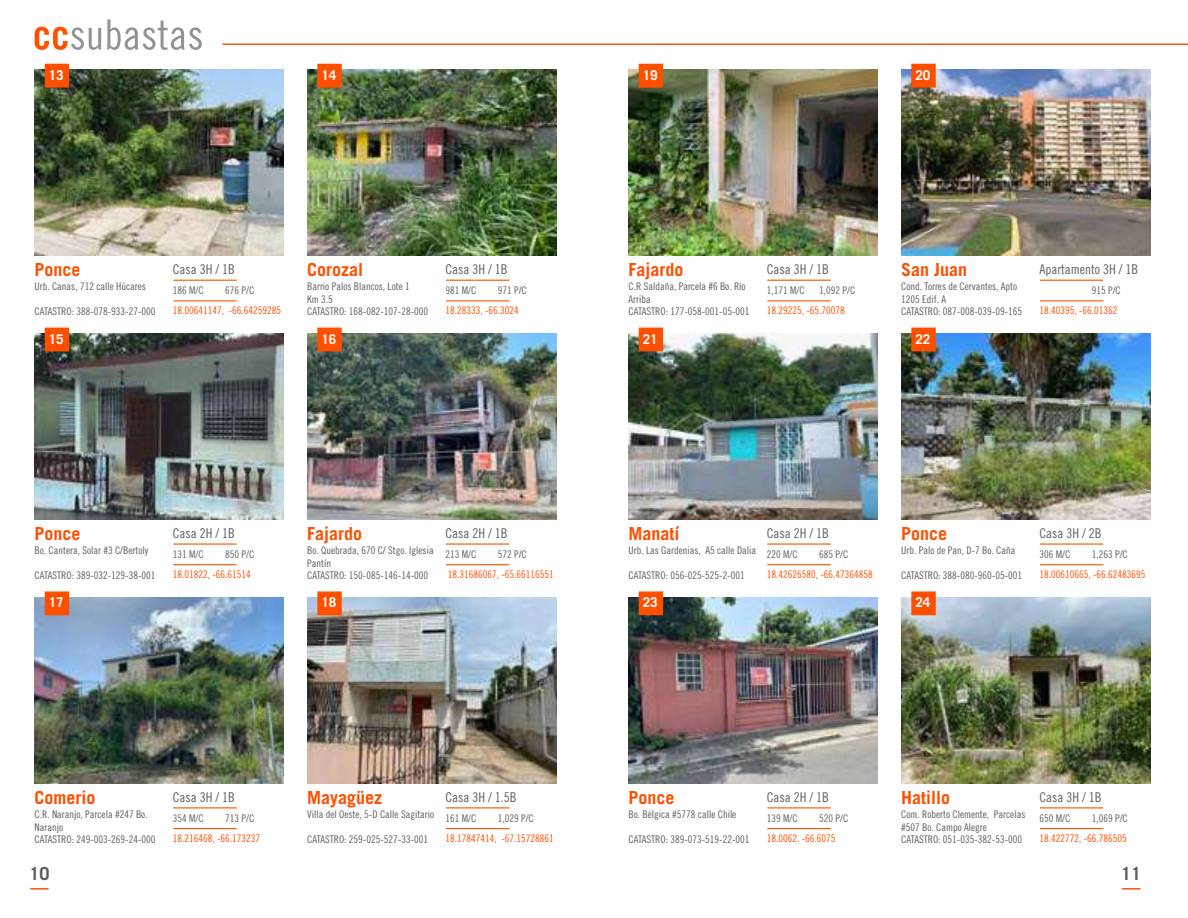
<style>
.page{position:relative;width:1188px;height:918px;background:#fff}
.page>*{position:absolute;margin:0;border:0;box-sizing:border-box;transform-origin:0 0}
.t1{font:700 18px "Trade Gothic LT Std";color:#fd4f00}
.t2{font:700 18px "Trade Gothic LT Std";color:#5a5b5d}
.t3{font:13.5px "Trade Gothic LT Std Cn 18";color:#5f6062}
.t4{font:700 13.5px "Trade Gothic LT Std";color:#fff}
.t5{font:10.5px/12.5px "Trade Gothic LT Std Cn 18";color:#5d5d60}
.t6{font:10.5px "Trade Gothic LT Std Cn 18";color:#fd4f00}
.t7{font:10.5px "Trade Gothic LT Std Cn 18";color:#5f6062}
</style>
<div class="page">
<svg style="left:30px;top:888px;width:19px;height:2px"></svg>
<svg style="left:1122px;top:888px;width:18px;height:2px"></svg>
<hr style="left:222px;top:44px;width:966px;height:1px;background:#ef5124">
<svg style="left:35px;top:27px;width:66px;height:23px"></svg>
<svg style="left:107px;top:19px;width:95px;height:31px"></svg>
<img style="left:35px;top:69px;width:248px;height:187px">
<div style="left:45px;top:64px;width:24px;height:24px;background:#fd4f00"></div>
<hr style="left:173px;top:280px;width:64px;height:1px;background:#fd4f00">
<hr style="left:173px;top:300px;width:64px;height:1px;background:#fd4f00">
<img style="left:307px;top:69px;width:249px;height:187px">
<div style="left:317px;top:64px;width:25px;height:24px;background:#fd4f00;border:2px solid #fd4f00"></div>
<hr style="left:446px;top:280px;width:63px;height:1px;background:#fd4f00">
<hr style="left:446px;top:300px;width:63px;height:1px;background:#fd4f00">
<img style="left:35px;top:333px;width:248px;height:187px">
<div style="left:45px;top:328px;width:24px;height:23px;background:#fd4f00"></div>
<hr style="left:173px;top:543px;width:64px;height:2px;background:#fd4f00">
<hr style="left:173px;top:564px;width:64px;height:1px;background:#fd4f00">
<img style="left:307px;top:333px;width:249px;height:187px">
<div style="left:317px;top:328px;width:25px;height:23px;background:#fd4f00;border:2px solid #fd4f00"></div>
<hr style="left:446px;top:543px;width:63px;height:2px;background:#fd4f00">
<hr style="left:446px;top:564px;width:63px;height:1px;background:#fd4f00">
<img style="left:35px;top:597px;width:248px;height:186px">
<div style="left:45px;top:591px;width:24px;height:24px;background:#fd4f00"></div>
<hr style="left:173px;top:807px;width:64px;height:1px;background:#fd4f00">
<hr style="left:173px;top:828px;width:64px;height:1px;background:#fd4f00">
<img style="left:307px;top:597px;width:249px;height:186px">
<div style="left:317px;top:591px;width:25px;height:24px;background:#fd4f00;border:2px solid #fd4f00"></div>
<hr style="left:446px;top:807px;width:63px;height:1px;background:#fd4f00">
<hr style="left:446px;top:828px;width:63px;height:1px;background:#fd4f00">
<img style="left:629px;top:69px;width:248px;height:187px">
<div style="left:639px;top:64px;width:24px;height:24px;background:#fd4f00"></div>
<hr style="left:767px;top:280px;width:64px;height:1px;background:#fd4f00">
<hr style="left:767px;top:300px;width:64px;height:1px;background:#fd4f00">
<img style="left:901px;top:69px;width:249px;height:187px">
<div style="left:911px;top:64px;width:25px;height:24px;background:#fd4f00;border:2px solid #fd4f00"></div>
<hr style="left:1040px;top:280px;width:63px;height:1px;background:#fd4f00">
<hr style="left:1040px;top:300px;width:63px;height:1px;background:#fd4f00">
<img style="left:629px;top:333px;width:248px;height:187px">
<div style="left:639px;top:328px;width:24px;height:23px;background:#fd4f00"></div>
<hr style="left:767px;top:543px;width:64px;height:2px;background:#fd4f00">
<hr style="left:767px;top:564px;width:64px;height:1px;background:#fd4f00">
<img style="left:901px;top:333px;width:249px;height:187px">
<div style="left:911px;top:328px;width:25px;height:23px;background:#fd4f00;border:2px solid #fd4f00"></div>
<hr style="left:1040px;top:543px;width:63px;height:2px;background:#fd4f00">
<hr style="left:1040px;top:564px;width:63px;height:1px;background:#fd4f00">
<img style="left:629px;top:597px;width:248px;height:186px">
<div style="left:639px;top:591px;width:24px;height:24px;background:#fd4f00"></div>
<hr style="left:767px;top:807px;width:64px;height:1px;background:#fd4f00">
<hr style="left:767px;top:828px;width:64px;height:1px;background:#fd4f00">
<img style="left:901px;top:597px;width:249px;height:186px">
<div style="left:911px;top:591px;width:25px;height:24px;background:#fd4f00;border:2px solid #fd4f00"></div>
<hr style="left:1040px;top:807px;width:63px;height:1px;background:#fd4f00">
<hr style="left:1040px;top:828px;width:63px;height:1px;background:#fd4f00">
<p class="t4" style="left:49px;top:67px;width:17px">13</p>
<p class="t4" style="left:321px;top:67px;width:17px">14</p>
<p class="t4" style="left:643px;top:67px;width:17px">19</p>
<p class="t4" style="left:915px;top:67px;width:17px">20</p>
<h1 class="t1" style="left:35px;top:259px;width:48px">Ponce</h1>
<p class="t3" style="left:173px;top:261px;width:64px">Casa 3H / 1B</p>
<h1 class="t1" style="left:307px;top:259px;width:57px">Corozal</h1>
<p class="t3" style="left:445px;top:261px;width:64px">Casa 3H / 1B</p>
<h1 class="t1" style="left:629px;top:259px;width:56px">Fajardo</h1>
<p class="t3" style="left:767px;top:261px;width:64px">Casa 3H / 1B</p>
<h1 class="t1" style="left:901px;top:259px;width:68px">San Juan</h1>
<p class="t3" style="left:1039px;top:261px;width:100px">Apartamento 3H / 1B</p>
<p class="t5" style="left:35px;top:280px;width:113px">Urb. Canas, 712 calle Húcares</p>
<p class="t5" style="left:35px;top:305px;width:123px">CATASTRO: 388-078-933-27-000</p>
<p class="t7" style="left:173px;top:284px;width:32px">186 M/C</p>
<p class="t6" style="left:173px;top:304px;width:110px">18.00641147, -66.64259285</p>
<p class="t7" style="left:225px;top:284px;width:31px">676 P/C</p>
<p class="t5" style="left:307px;top:280px;width:123px">Barrio Palos Blancos, Lote 1<br>Km 3.5<br>CATASTRO: 168-082-107-28-000</p>
<p class="t7" style="left:445px;top:284px;width:32px">981 M/C</p>
<p class="t6" style="left:445px;top:304px;width:75px">18.28333, -66.3024</p>
<p class="t7" style="left:498px;top:284px;width:31px">971 P/C</p>
<p class="t5" style="left:629px;top:280px;width:123px">C.R Saldaña, Parcela #6 Bo. Río<br>Arriba<br>CATASTRO: 177-058-001-05-001</p>
<p class="t7" style="left:767px;top:284px;width:39px">1,171 M/C</p>
<p class="t6" style="left:767px;top:304px;width:80px">18.29225, -65.70078</p>
<p class="t7" style="left:819px;top:284px;width:38px">1,092 P/C</p>
<p class="t5" style="left:901px;top:280px;width:123px">Cond. Torres de Cervantes, Apto<br>1205 Edif. A<br>CATASTRO: 087-008-039-09-165</p>
<p class="t7" style="left:1092px;top:284px;width:31px">915 P/C</p>
<p class="t6" style="left:1039px;top:304px;width:80px">18.40395, -66.01362</p>
<p class="t4" style="left:49px;top:330px;width:17px">15</p>
<p class="t4" style="left:321px;top:330px;width:17px">16</p>
<p class="t4" style="left:643px;top:330px;width:17px">21</p>
<p class="t4" style="left:915px;top:330px;width:17px">22</p>
<h1 class="t1" style="left:35px;top:523px;width:48px">Ponce</h1>
<p class="t3" style="left:173px;top:525px;width:64px">Casa 2H / 1B</p>
<h1 class="t1" style="left:307px;top:523px;width:56px">Fajardo</h1>
<p class="t3" style="left:445px;top:525px;width:64px">Casa 2H / 1B</p>
<h1 class="t1" style="left:629px;top:523px;width:53px">Manatí</h1>
<p class="t3" style="left:767px;top:525px;width:64px">Casa 2H / 1B</p>
<h1 class="t1" style="left:901px;top:523px;width:48px">Ponce</h1>
<p class="t3" style="left:1039px;top:525px;width:64px">Casa 3H / 2B</p>
<p class="t5" style="left:35px;top:544px;width:115px">Bo. Cantera, Solar #3 C/Bertoly</p>
<p class="t5" style="left:35px;top:569px;width:123px">CATASTRO: 389-032-129-38-001</p>
<p class="t7" style="left:173px;top:548px;width:32px">131 M/C</p>
<p class="t6" style="left:173px;top:568px;width:80px">18.01822, -66.61514</p>
<p class="t7" style="left:225px;top:548px;width:31px">850 P/C</p>
<p class="t5" style="left:307px;top:544px;width:128px">Bo. Quebrada, 670 C/ Stgo. Iglesia<br>Pantín<br>CATASTRO: 150-085-146-14-000</p>
<p class="t7" style="left:445px;top:548px;width:32px">213 M/C</p>
<p class="t6" style="left:448px;top:568px;width:108px">18.31686067, -65.66116551</p>
<p class="t7" style="left:498px;top:548px;width:31px">572 P/C</p>
<p class="t5" style="left:629px;top:544px;width:129px">Urb. Las Gardenias, A5 calle Dalia</p>
<p class="t5" style="left:629px;top:569px;width:118px">CATASTRO: 056-025-525-2-001</p>
<p class="t7" style="left:767px;top:548px;width:32px">220 M/C</p>
<p class="t6" style="left:767px;top:568px;width:108px">18.42626580, -66.47364858</p>
<p class="t7" style="left:819px;top:548px;width:31px">685 P/C</p>
<p class="t5" style="left:901px;top:544px;width:116px">Urb. Palo de Pan, D-7 Bo. Caña</p>
<p class="t5" style="left:901px;top:569px;width:123px">CATASTRO: 388-080-960-05-001</p>
<p class="t7" style="left:1039px;top:548px;width:32px">306 M/C</p>
<p class="t6" style="left:1039px;top:568px;width:108px">18.00610665, -66.62483695</p>
<p class="t7" style="left:1092px;top:548px;width:38px">1,263 P/C</p>
<p class="t4" style="left:49px;top:594px;width:17px">17</p>
<p class="t4" style="left:321px;top:594px;width:17px">18</p>
<p class="t4" style="left:643px;top:594px;width:17px">23</p>
<p class="t4" style="left:915px;top:594px;width:17px">24</p>
<h1 class="t1" style="left:35px;top:786px;width:63px">Comerio</h1>
<p class="t3" style="left:173px;top:789px;width:64px">Casa 3H / 1B</p>
<h1 class="t1" style="left:307px;top:786px;width:76px">Mayagüez</h1>
<p class="t3" style="left:445px;top:789px;width:73px">Casa 3H / 1.5B</p>
<h1 class="t1" style="left:629px;top:786px;width:48px">Ponce</h1>
<p class="t3" style="left:767px;top:789px;width:64px">Casa 2H / 1B</p>
<h1 class="t1" style="left:901px;top:786px;width:51px">Hatillo</h1>
<p class="t3" style="left:1039px;top:789px;width:64px">Casa 3H / 1B</p>
<p class="t5" style="left:35px;top:808px;width:123px">C.R. Naranjo, Parcela #247 Bo.<br>Naranjo<br>CATASTRO: 249-003-269-24-000</p>
<p class="t7" style="left:173px;top:812px;width:32px">354 M/C</p>
<p class="t6" style="left:173px;top:832px;width:89px">18.216468, -66.173237</p>
<p class="t7" style="left:225px;top:812px;width:31px">713 P/C</p>
<p class="t5" style="left:307px;top:808px;width:129px">Villa del Oeste, 5-D Calle Sagitario</p>
<p class="t5" style="left:307px;top:833px;width:123px">CATASTRO: 259-025-527-33-001</p>
<p class="t7" style="left:445px;top:812px;width:32px">161 M/C</p>
<p class="t6" style="left:445px;top:832px;width:110px">18.17847414, -67.15728861</p>
<p class="t7" style="left:498px;top:812px;width:38px">1,029 P/C</p>
<p class="t5" style="left:629px;top:808px;width:109px">Bo. Bélgica #5778 calle Chile</p>
<p class="t5" style="left:629px;top:833px;width:123px">CATASTRO: 389-073-519-22-001</p>
<p class="t7" style="left:767px;top:812px;width:32px">139 M/C</p>
<p class="t6" style="left:767px;top:832px;width:70px">18.0062, -66.6075</p>
<p class="t7" style="left:819px;top:812px;width:31px">520 P/C</p>
<p class="t5" style="left:901px;top:808px;width:126px">Com. Roberto Clemente, Parcelas #507 Bo. Campo Alegre<br>CATASTRO: 051-035-382-53-000</p>
<p class="t7" style="left:1039px;top:812px;width:32px">650 M/C</p>
<p class="t6" style="left:1039px;top:832px;width:89px">18.422772, -66.786505</p>
<p class="t7" style="left:1092px;top:812px;width:38px">1,069 P/C</p>
<h1 class="t2" style="left:29px;top:863px;width:22px">10</h1>
<h1 class="t2" style="left:1121px;top:863px;width:22px">11</h1>
</div>
